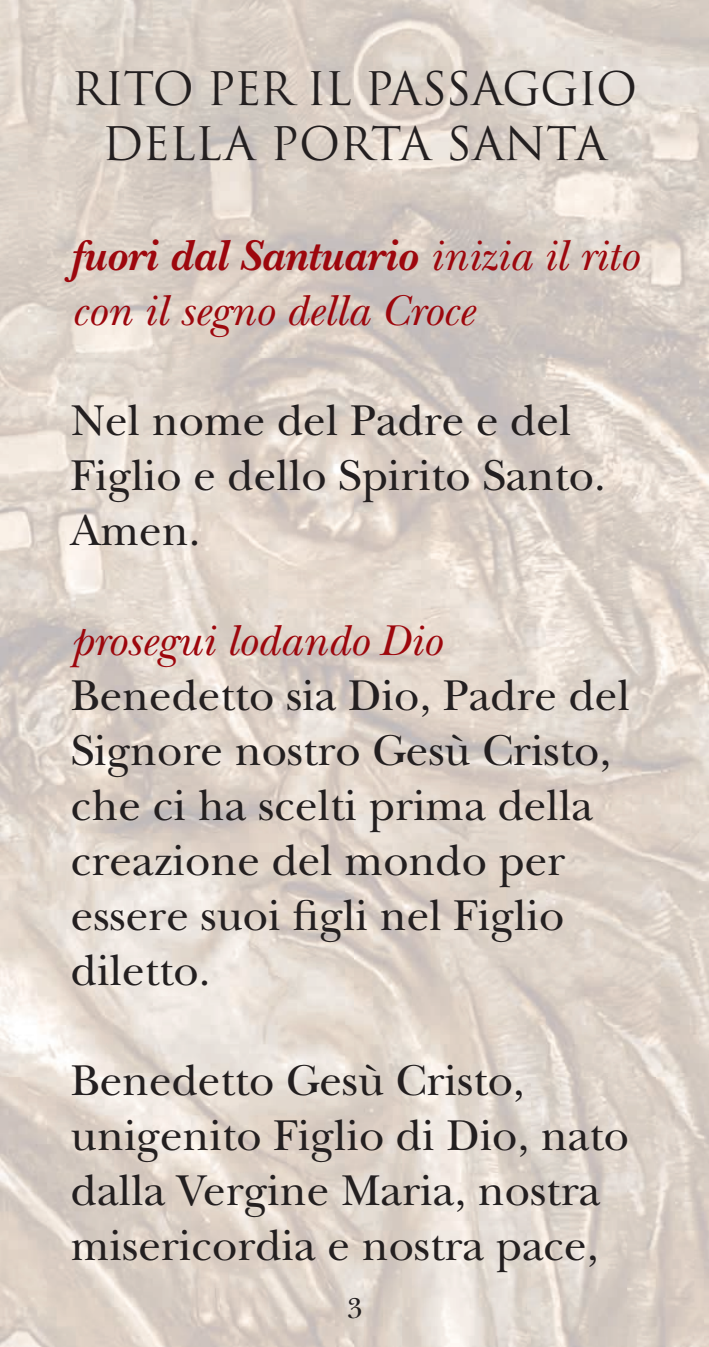
<style>
.page{position:relative;width:709px;height:1347px;background:#fff}
.page>*{position:absolute;margin:0;border:0;box-sizing:border-box;transform-origin:0 0}
.t1{font:45px/55px "New Baskerville Std";color:#231f20}
.t2{font:italic 45px/55px "New Baskerville Std";color:#9d070d}
.t3{font:45px/55px "Trajan Pro 3";letter-spacing:-.02em;color:#231f20;text-align:center}
.t4{font:30px "New Baskerville Std";color:#231f20}
.s1{font-weight:700}
</style>
<div class="page">
<img style="left:0;top:0;width:709px;height:1346px">
<svg style="left:294px;top:899px;width:24px;height:31px"></svg>
<p class="t3" style="left:72px;top:63px;width:567px">RITO PER IL PASSAGGIO<br>DELLA PORTA SANTA</p>
<p class="t2" style="left:71px;top:228px;width:569px"><span class="s1">fuori dal Santuario</span> inizia il rito con il segno della Croce</p>
<p class="t1" style="left:71px;top:393px;width:536px">Nel nome del Padre e del<br>Figlio e dello Spirito Santo.<br>Amen.</p>
<p class="t2" style="left:71px;top:613px;width:371px">prosegui lodando Dio</p>
<p class="t1" style="left:71px;top:668px;width:560px">Benedetto sia Dio, Padre del<br>Signore nostro Gesù Cristo, che ci ha scelti prima della creazione del mondo per essere suoi gli nel Figlio diletto.</p>
<p class="t1" style="left:71px;top:1053px;width:560px">Benedetto Gesù Cristo, unigenito Figlio di Dio, nato dalla Vergine Maria, nostra misericordia e nostra pace,</p>
<p class="t4" style="left:347px;top:1290px;width:17px">3</p>
</div>
